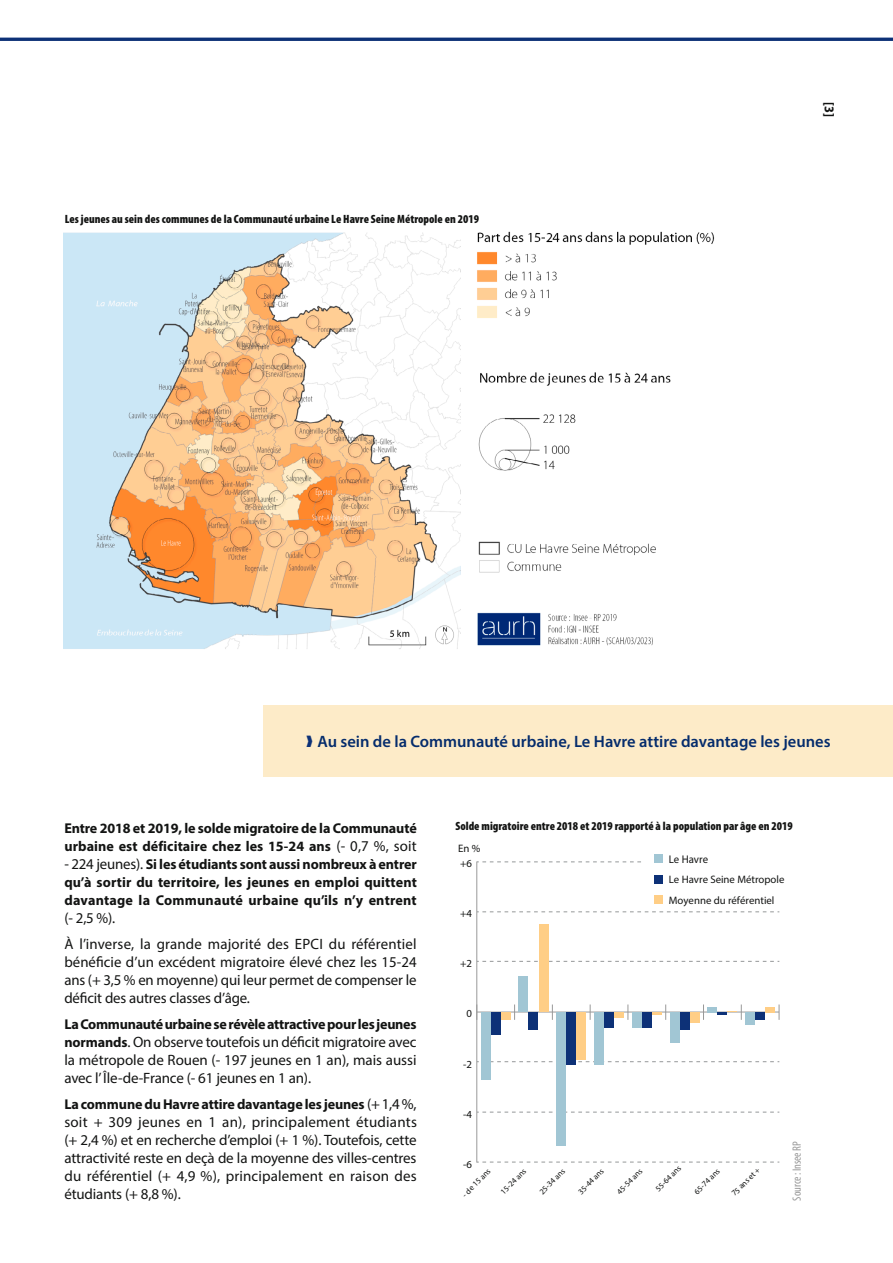
<style>
.page{position:relative;width:893px;height:1263px;background:#fff}
.page>*{position:absolute;margin:0;border:0;box-sizing:border-box;transform-origin:0 0}
.titre3{font:600 16.5px "Myriad Pro";color:#052c6c}
.texte{font:15px/18px "Myriad Pro";letter-spacing:-.01em;color:#131413;text-align:justify}
.texte-2{font:700 14.25px/18px "Myriad Pro";letter-spacing:-.01em;color:#131413}
.t1{font:700 semi-condensed 13.5px "Myriad Pro";color:#131413}
.titre_graph{font:900 condensed 12px "Myriad Pro";color:#131413}
.texte-3{font:condensed 12px "Myriad Pro";letter-spacing:-.01em;color:#999}
.t2{font:11.1px "Myriad Pro";color:#131413}
.t3{font:10.8px/20.4px "Myriad Pro";color:#131413}
.t4{font:8.1px "Myriad Pro";color:#131413}
.s1{font-weight:400;font-size:15px}
.s2{font-weight:700;font-size:14.25px}
</style>
<div class="page">
<div style="left:264px;top:705px;width:629px;height:71px;background:#fdebc8"></div>
<hr style="left:0;top:38px;width:893px;height:3px;background:#0d3177">
<hr style="left:476px;top:861px;width:1px;height:301px;background:#999">
<svg style="left:477px;top:861px;width:164px;height:1px"></svg>
<svg style="left:477px;top:911px;width:302px;height:1px"></svg>
<svg style="left:477px;top:961px;width:302px;height:1px"></svg>
<svg style="left:477px;top:1061px;width:302px;height:1px"></svg>
<svg style="left:477px;top:1112px;width:302px;height:1px"></svg>
<svg style="left:477px;top:1162px;width:302px;height:1px"></svg>
<div style="left:654px;top:875px;width:8px;height:8px;background:#0d3177"></div>
<div style="left:654px;top:855px;width:8px;height:8px;background:#a1c6d4"></div>
<div style="left:654px;top:895px;width:8px;height:9px;background:#ffce86"></div>
<hr style="left:477px;top:1012px;width:302px;height:1px;background:#999">
<svg style="left:514px;top:1004px;width:1px;height:16px"></svg>
<svg style="left:552px;top:1004px;width:1px;height:16px"></svg>
<svg style="left:590px;top:1004px;width:1px;height:16px"></svg>
<svg style="left:628px;top:1004px;width:1px;height:16px"></svg>
<svg style="left:703px;top:1004px;width:1px;height:16px"></svg>
<svg style="left:779px;top:1004px;width:1px;height:16px"></svg>
<div style="left:501px;top:1012px;width:9px;height:7px;background:#ffce86"></div>
<div style="left:539px;top:924px;width:9px;height:88px;background:#ffce86"></div>
<div style="left:577px;top:1012px;width:9px;height:48px;background:#ffce86"></div>
<div style="left:615px;top:1012px;width:9px;height:5px;background:#ffce86"></div>
<svg style="left:652px;top:1004px;width:14px;height:16px"></svg>
<div style="left:690px;top:1012px;width:9px;height:10px;background:#ffce86"></div>
<div style="left:766px;top:1007px;width:9px;height:5px;background:#ffce86"></div>
<div style="left:491px;top:1012px;width:9px;height:22px;background:#0d3177"></div>
<div style="left:529px;top:1012px;width:9px;height:17px;background:#0d3177"></div>
<div style="left:567px;top:1012px;width:9px;height:53px;background:#0d3177"></div>
<div style="left:604px;top:1012px;width:10px;height:15px;background:#0d3177"></div>
<div style="left:642px;top:1012px;width:9px;height:15px;background:#0d3177"></div>
<div style="left:680px;top:1012px;width:9px;height:17px;background:#0d3177"></div>
<svg style="left:718px;top:1004px;width:24px;height:16px"></svg>
<div style="left:756px;top:1012px;width:9px;height:7px;background:#0d3177"></div>
<div style="left:481px;top:1012px;width:9px;height:68px;background:#a1c6d4"></div>
<div style="left:519px;top:977px;width:9px;height:35px;background:#a1c6d4"></div>
<div style="left:557px;top:1012px;width:9px;height:133px;background:#a1c6d4"></div>
<div style="left:594px;top:1012px;width:9px;height:53px;background:#a1c6d4"></div>
<div style="left:632px;top:1012px;width:9px;height:15px;background:#a1c6d4"></div>
<div style="left:670px;top:1012px;width:9px;height:30px;background:#a1c6d4"></div>
<div style="left:708px;top:1007px;width:9px;height:5px;background:#a1c6d4"></div>
<div style="left:746px;top:1012px;width:9px;height:12px;background:#a1c6d4"></div>
<img style="left:64px;top:231px;width:651px;height:418px">
<p class="titre_graph" style="left:65px;top:212px;width:416px">Les jeunes au sein des communes de la Communauté urbaine Le Havre Seine Métropole en 2019</p>
<p class="t1" style="left:838px;top:102px;width:16px;rotate:90deg">[3]</p>
<p class="titre3" style="left:317px;top:731px;width:515px">Au sein de la Communauté urbaine, Le Havre attire davantage les jeunes</p>
<p class="texte-2" style="left:64px;top:818px;width:354px">Entre 2018 et 2019, le solde migratoire de la Communauté urbaine est déficitaire chez les 15-24 ans <span class="s1">(- 0,7 %, soit</span></p>
<p class="texte-2" style="left:64px;top:854px;width:354px;text-align:justify"><span class="s1">- 224 jeunes).</span> Si les étudiants sont aussi nombreux à entrer qu’à sortir du territoire, les jeunes en emploi quittent davantage la Communauté urbaine qu’ils n’y entrent</p>
<p class="texte" style="left:64px;top:908px;width:52px">(- 2,5 %).</p>
<p class="texte" style="left:64px;top:935px;width:354px">À l’inverse, la grande majorité des EPCI du référentiel bénéficie d’un excédent migratoire élevé chez les 15-24 ans (+ 3,5 % en moyenne) qui leur permet de compenser le déficit des autres classes d’âge.</p>
<p class="texte-2" style="left:64px;top:1014px;width:354px">La Communauté urbaine se révèle attractive pour les jeunes</p>
<p class="texte" style="left:64px;top:1032px;width:354px"><span class="s2">normands</span>. On observe toutefois un déficit migratoire avec la métropole de Rouen (- 197 jeunes en 1 an), mais aussi avec l’ Île-de-France (- 61 jeunes en 1 an).</p>
<p class="texte-2" style="left:64px;top:1095px;width:354px">La commune du Havre attire davantage les jeunes <span class="s1">(+1,4%,</span></p>
<p class="texte" style="left:64px;top:1113px;width:354px">soit + 309 jeunes en 1 an), principalement étudiants (+ 2,4 %) et en recherche d’emploi (+ 1 %). Toutefois, cette attractivité reste en deçà de la moyenne des villes-centres du référentiel (+ 4,9 %), principalement en raison des étudiants (+ 8,8 %).</p>
<p class="titre_graph" style="left:455px;top:819px;width:339px">Solde migratoire entre 2018 et 2019 rapporté à la population par âge en 2019</p>
<p class="t3" style="left:458px;top:838px;width:24px">En %</p>
<p class="t3" style="left:460px;top:853px;width:13px">+6</p>
<p class="t3" style="left:460px;top:903px;width:13px">+4</p>
<p class="t3" style="left:460px;top:953px;width:13px">+2</p>
<p class="t3" style="left:467px;top:1003px;width:7px">0</p>
<p class="t3" style="left:463px;top:1053px;width:10px">-2</p>
<p class="t2" style="left:669px;top:852px;width:41px">Le Havre</p>
<p class="t3" style="left:669px;top:869px;width:117px">Le Havre Seine Métropole<br>Moyenne du référentiel</p>
<p class="t3" style="left:463px;top:1104px;width:10px">-4</p>
<p class="t3" style="left:463px;top:1154px;width:10px">-6</p>
<p class="t4" style="left:460px;top:1192px;width:38px;rotate:-45deg">- de 15 ans</p>
<p class="t4" style="left:498px;top:1189px;width:34px;rotate:-45deg">15-24 ans</p>
<p class="t4" style="left:537px;top:1189px;width:34px;rotate:-45deg">25-34 ans</p>
<p class="t4" style="left:576px;top:1189px;width:34px;rotate:-45deg">35-44 ans</p>
<p class="t4" style="left:615px;top:1189px;width:34px;rotate:-45deg">45-54 ans</p>
<p class="t4" style="left:653px;top:1186px;width:34px;rotate:-45deg">55-64 ans</p>
<p class="t4" style="left:692px;top:1189px;width:34px;rotate:-45deg">65-74 ans</p>
<p class="t4" style="left:729px;top:1191px;width:38px;rotate:-45deg">75 ans et +</p>
<p class="texte-3" style="left:789px;top:1200px;width:61px;rotate:-90deg">Source : Insee RP</p>
</div>
